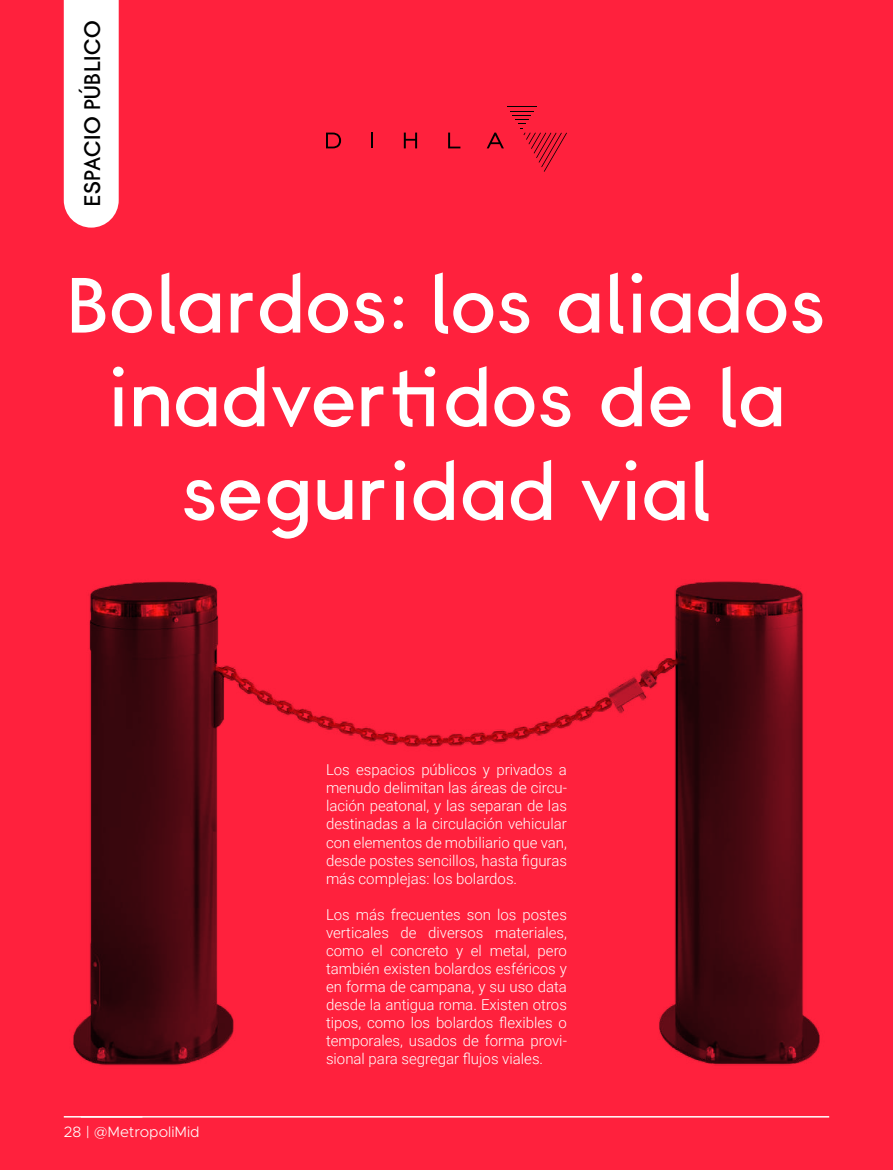
<style>
.page{position:relative;width:893px;height:1170px;background:#fff}
.page>*{position:absolute;margin:0;border:0;box-sizing:border-box;transform-origin:0 0}
.t1{font:500 78px/93.6px "Simpel";letter-spacing:-.02em;color:#fff;text-align:center}
.t2{font:500 22.5px "Simpel";color:#000}
.t3{font:300 15px/18px "Roboto";color:#fff;text-align:justify}
.t4{font:300 15px "Metropolis";color:#fff}
</style>
<div class="page">
<div style="left:0;top:0;width:893px;height:1169px;background:#ff213d"></div>
<svg style="left:326px;top:133px;width:15px;height:15px"></svg>
<svg style="left:371px;top:132px;width:2px;height:16px"></svg>
<svg style="left:404px;top:133px;width:13px;height:15px"></svg>
<svg style="left:448px;top:133px;width:12px;height:15px"></svg>
<svg style="left:487px;top:106px;width:80px;height:66px"></svg>
<div style="left:64px;top:0;width:55px;height:227px;background:#fff"></div>
<hr style="left:64px;top:1115px;width:765px;height:2px;background:#fff">
<img style="left:73px;top:580px;width:747px;height:486px">
<h2 class="t2" style="left:78px;top:207px;width:187px;rotate:-90deg">ESPACIO PÚBLICO</h2>
<h1 class="t1" style="left:67px;top:257px;width:760px">Bolardos: los aliados inadvertidos de la seguridad vial</h1>
<p class="t4" style="left:64px;top:1121px;width:137px">28 | @MetropoliMid</p>
<p class="t3" style="left:326px;top:760px;width:242px">Los espacios públicos y privados a menudo delimitan las áreas de circu&shy;lación peatonal, y las separan de las destinadas a la circulación vehicular con elementos de mobiliario que van, desde postes sencillos, hasta figuras más complejas: los bolardos.</p>
<p class="t3" style="left:326px;top:904px;width:242px">Los más frecuentes son los postes verticales de diversos materiales, como el concreto y el metal, pero también existen bolardos esféricos y en forma de campana, y su uso data desde la antigua roma. Existen otros tipos, como los bolardos flexibles o temporales, usados de forma provi&shy;sional para segregar flujos viales.</p>
</div>
